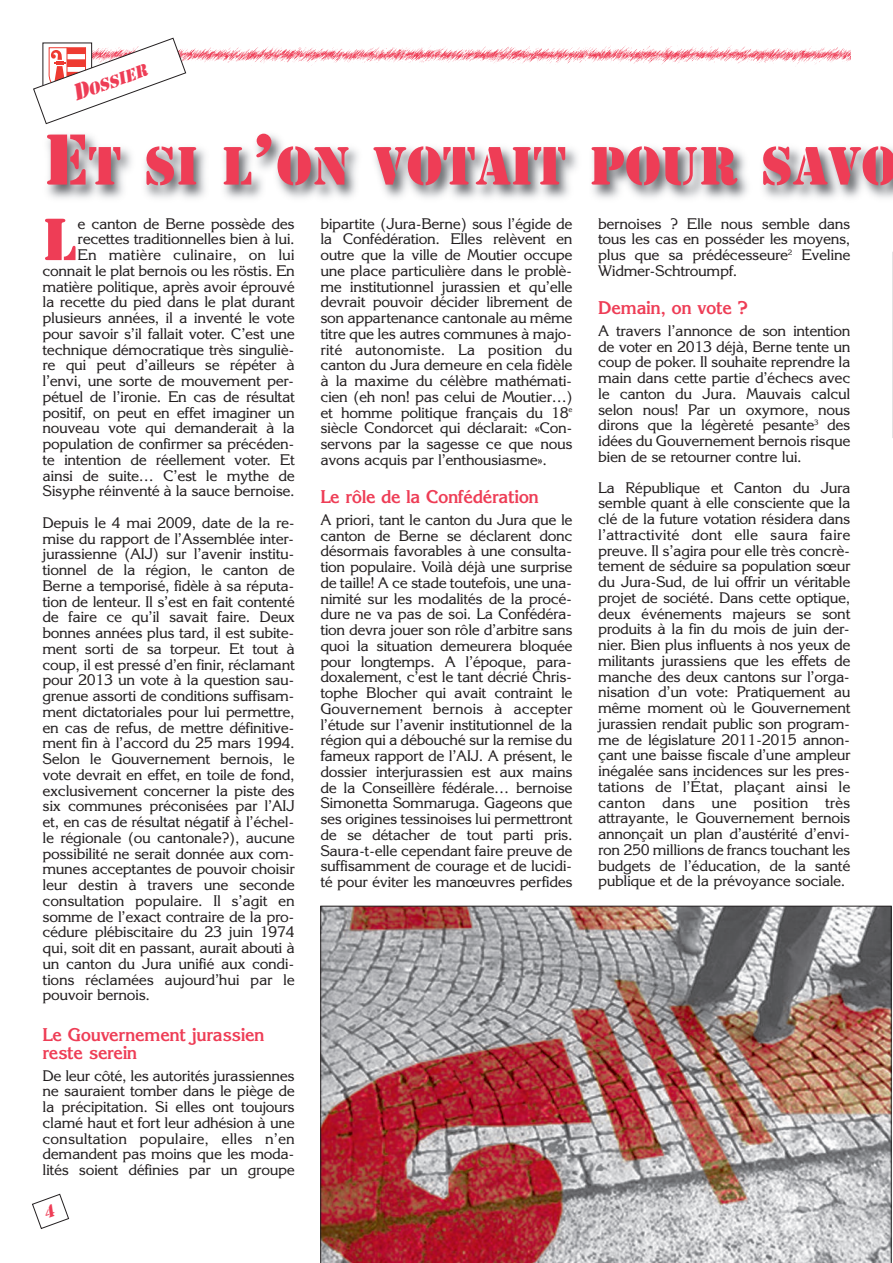
<style>
.page{position:relative;width:893px;height:1263px;background:#fff}
.page>*{position:absolute;margin:0;border:0;box-sizing:border-box;transform-origin:0 0}
.t1{font:62.1px "Army";color:#ee3d56}
.t2{font:56.25px "Army";color:#ee3d56}
.t3{font:700 18px/18px "Korinna";letter-spacing:-.025em;color:#ee3d56}
.t4{font:italic 18px "Army";color:#ee3d56}
.t5{font:15px/15.8px "Korinna";letter-spacing:-.025em;color:#231f20;text-align:justify}
.s1{font-size:24px}
.s2{font-size:75px}
</style>
<div class="page">
<svg style="left:892px;top:252px;width:1px;height:186px"></svg>
<img style="left:47px;top:135px;width:846px;height:64px">
<img style="left:187px;top:45px;width:663px;height:21px">
<svg style="left:33px;top:37px;width:154px;height:88px"></svg>
<img style="left:320px;top:906px;width:572px;height:357px">
<svg style="left:32px;top:1193px;width:38px;height:36px"></svg>
<p class="t4" style="left:70px;top:86px;width:79px;rotate:-20deg"><span class="s1">D</span>OSSIER</p>
<h2 class="t2" style="left:44px;top:133px;width:855px"><span class="s2">E</span>T SI L<span class="s2">’</span>ON VOTAIT POUR SAVO</h2>
<p class="t5" style="left:43px;top:216px;width:254px;text-align:right">e canton de Berne possède des recettes traditionnelles bien à lui.<br>En matière culinaire, on lui connait le plat bernois ou les röstis. En matière politique, après avoir éprouvé la recette du pied dans le plat durant plusieurs années, il a inventé le vote pour savoir s’il fallait voter. C’est une technique démocratique très singuliè&shy;re qui peut d’ailleurs se répéter à l’envi, une sorte de mouvement per&shy;pétuel de l’ironie. En cas de résultat positif, on peut en effet imaginer un nouveau vote qui demanderait à la population de confirmer sa précéden&shy;te intention de réellement voter. Et ainsi de suite… C’est le mythe de Sisyphe réinventé à la sauce bernoise.</p>
<p class="t5" style="left:43px;top:515px;width:254px">Depuis le 4 mai 2009, date de la re&shy;mise du rapport de l’Assemblée inter&shy;jurassienne (AIJ) sur l’avenir institu&shy;tionnel de la région, le canton de Berne a temporisé, fidèle à sa réputa&shy;tion de lenteur. Il s’est en fait contenté de faire ce qu’il savait faire. Deux bonnes années plus tard, il est subite&shy;ment sorti de sa torpeur. Et tout à coup, il est pressé d’en finir, réclamant pour 2013 un vote à la question sau&shy;grenue assorti de conditions suffisam&shy;ment dictatoriales pour lui permettre, en cas de refus, de mettre définitive&shy;ment fin à l’accord du 25 mars 1994.<br>Selon le Gouvernement bernois, le vote devrait en effet, en toile de fond, exclusivement concerner la piste des six communes préconisées par l’AIJ et, en cas de résultat négatif à l’échel&shy;le régionale (ou cantonale?), aucune possibilité ne serait donnée aux com&shy;munes acceptantes de pouvoir choisir leur destin à travers une seconde consultation populaire. Il s’agit en somme de l’exact contraire de la pro&shy;cédure plébiscitaire du 23 juin 1974 qui, soit dit en passant, aurait abouti à un canton du Jura unifié aux condi&shy;tions réclamées aujourd’hui par le pouvoir bernois.</p>
<p class="t3" style="left:43px;top:1026px;width:224px">Le Gouvernement jurassien reste serein</p>
<p class="t5" style="left:43px;top:1068px;width:254px">De leur côté, les autorités jurassiennes ne sauraient tomber dans le piège de la précipitation. Si elles ont toujours clamé haut et fort leur adhésion à une consultation populaire, elles n’en demandent pas moins que les moda&shy;lités soient définies par un groupe</p>
<h1 class="t1" style="left:43px;top:204px;width:35px">L</h1>
<p class="t5" style="left:320px;top:216px;width:254px">bipartite (Jura-Berne) sous l’égide de la Confédération. Elles relèvent en outre que la ville de Moutier occupe une place particulière dans le problè&shy;me institutionnel jurassien et qu’elle devrait pouvoir décider librement de son appartenance cantonale au même titre que les autres communes à majo&shy;rité autonomiste. La position du canton du Jura demeure en cela fidèle à la maxime du célèbre mathémati&shy;cien (eh non! pas celui de Moutier…) et homme politique français du 18<sup>e </sup>siècle Condorcet qui déclarait: «Con&shy;servons par la sagesse ce que nous avons acquis par l’enthousiasme».</p>
<p class="t3" style="left:320px;top:488px;width:220px">Le rôle de la Confédération</p>
<p class="t5" style="left:320px;top:512px;width:254px">A priori, tant le canton du Jura que le canton de Berne se déclarent donc désormais favorables à une consulta&shy;tion populaire. Voilà déjà une surprise de taille! A ce stade toutefois, une una&shy;nimité sur les modalités de la procé&shy;dure ne va pas de soi. La Confédéra&shy;tion devra jouer son rôle d’arbitre sans quoi la situation demeurera bloquée pour longtemps. A l’époque, para&shy;doxalement, c’est le tant décrié Chris&shy;tophe Blocher qui avait contraint le Gouvernement bernois à accepter l’étude sur l’avenir institutionnel de la région qui a débouché sur la remise du fameux rapport de l’AIJ. A présent, le dossier interjurassien est aux mains de la Conseillère fédérale… bernoise Simonetta Sommaruga. Gageons que ses origines tessinoises lui permettront de se détacher de tout parti pris.<br>Saura-t-elle cependant faire preuve de suffisamment de courage et de lucidi&shy;té pour éviter les manœuvres perfides</p>
<p class="t5" style="left:598px;top:216px;width:254px">bernoises ? Elle nous semble dans tous les cas en posséder les moyens, plus que sa prédécesseure<sup>2</sup> Eveline Widmer-Schtroumpf.</p>
<p class="t3" style="left:598px;top:299px;width:151px">Demain, on vote ?</p>
<p class="t5" style="left:598px;top:323px;width:254px">A travers l’annonce de son intention de voter en 2013 déjà, Berne tente un coup de poker. Il souhaite reprendre la main dans cette partie d’échecs avec le canton du Jura. Mauvais calcul selon nous! Par un oxymore, nous dirons que la légèreté pesante<sup>3</sup> des idées du Gouvernement bernois risque bien de se retourner contre lui.</p>
<p class="t5" style="left:598px;top:480px;width:254px">La République et Canton du Jura semble quant à elle consciente que la clé de la future votation résidera dans l’attractivité dont elle saura faire preuve. Il s’agira pour elle très concrè&shy;tement de séduire sa population sœur du Jura-Sud, de lui offrir un véritable projet de société. Dans cette optique, deux événements majeurs se sont produits à la fin du mois de juin der&shy;nier. Bien plus influents à nos yeux de militants jurassiens que les effets de manche des deux cantons sur l’orga&shy;nisation d’un vote: Pratiquement au même moment où le Gouvernement jurassien rendait public son program&shy;me de législature 2011-2015 annon&shy;çant une baisse fiscale d’une ampleur inégalée sans incidences sur les pres&shy;tations de l’État, plaçant ainsi le canton dans une position très attrayante, le Gouvernement bernois annonçait un plan d’austérité d’envi&shy;ron 250 millions de francs touchant les budgets de l’éducation, de la santé publique et de la prévoyance sociale.</p>
</div>
